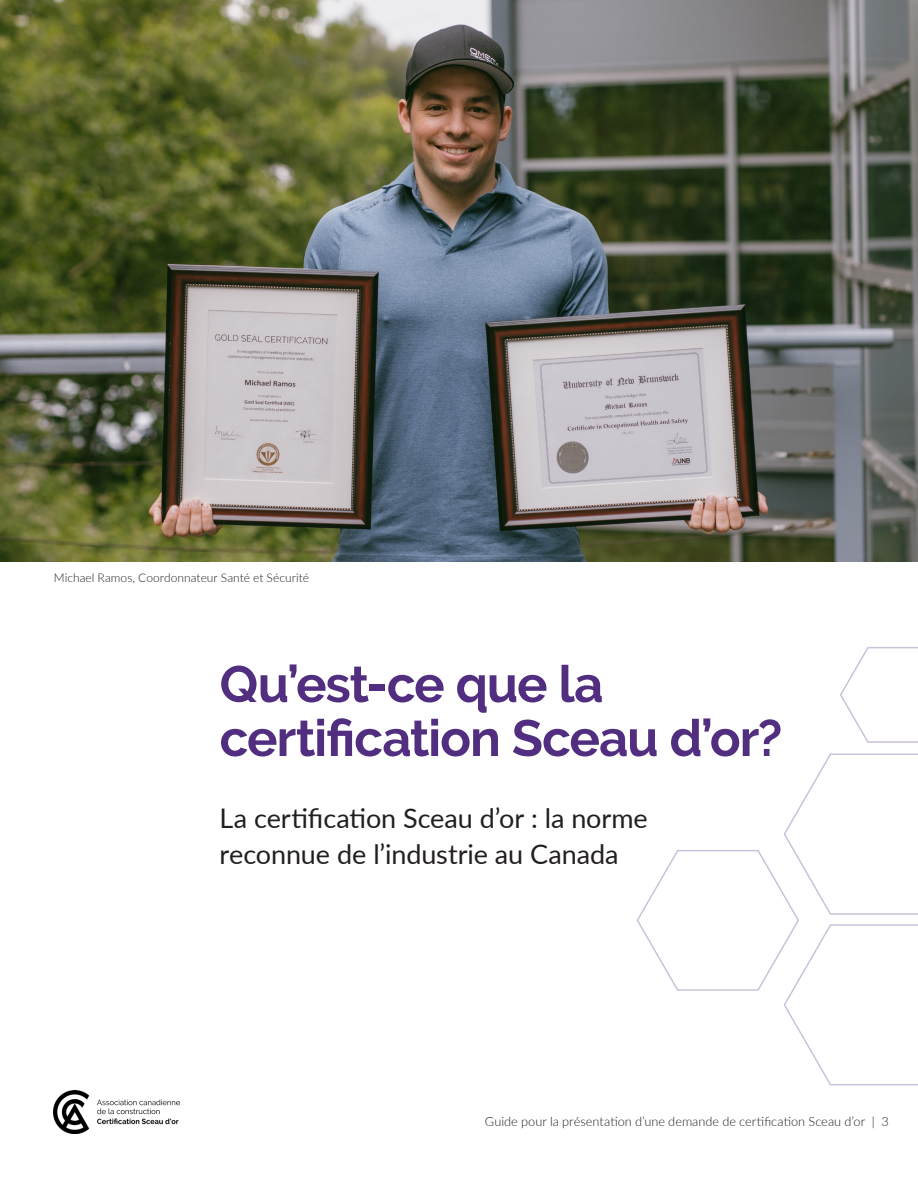
<style>
.page{position:relative;width:918px;height:1188px;background:#fff}
.page>*{position:absolute;margin:0;border:0;box-sizing:border-box;transform-origin:0 0}
.Headline_27_31_Left{font:700 51px/54px "Raleway";letter-spacing:-.02em;color:#522e81}
.Headline_61_65_Left{font:27px/36px "Lato";letter-spacing:-.005em;color:#231f20}
.t1{font:300 12.75px "Lato";color:#231f20}
.Copy_Text_08_14_Left{font:300 12px "Lato";letter-spacing:.005em;color:#231f20}
</style>
<div class="page">
<img style="left:53px;top:1091px;width:126px;height:43px">
<img style="left:0;top:0;width:918px;height:562px">
<svg style="left:840px;top:647px;width:78px;height:96px"></svg>
<svg style="left:636px;top:753px;width:282px;height:333px"></svg>
<p class="Copy_Text_08_14_Left" style="left:54px;top:569px;width:257px">Michael Ramos, Coordonnateur Santé et Sécurité</p>
<p class="Headline_27_31_Left" style="left:220px;top:657px;width:564px">Qu’est-ce que la certification Sceau d’or?</p>
<p class="Headline_61_65_Left" style="left:220px;top:799px;width:430px">La certification Sceau d’or : la norme reconnue de l’industrie au Canada</p>
<p class="t1" style="left:485px;top:1113px;width:405px">Guide pour la présentation d’une demande de certification Sceau d’or | 3</p>
</div>
